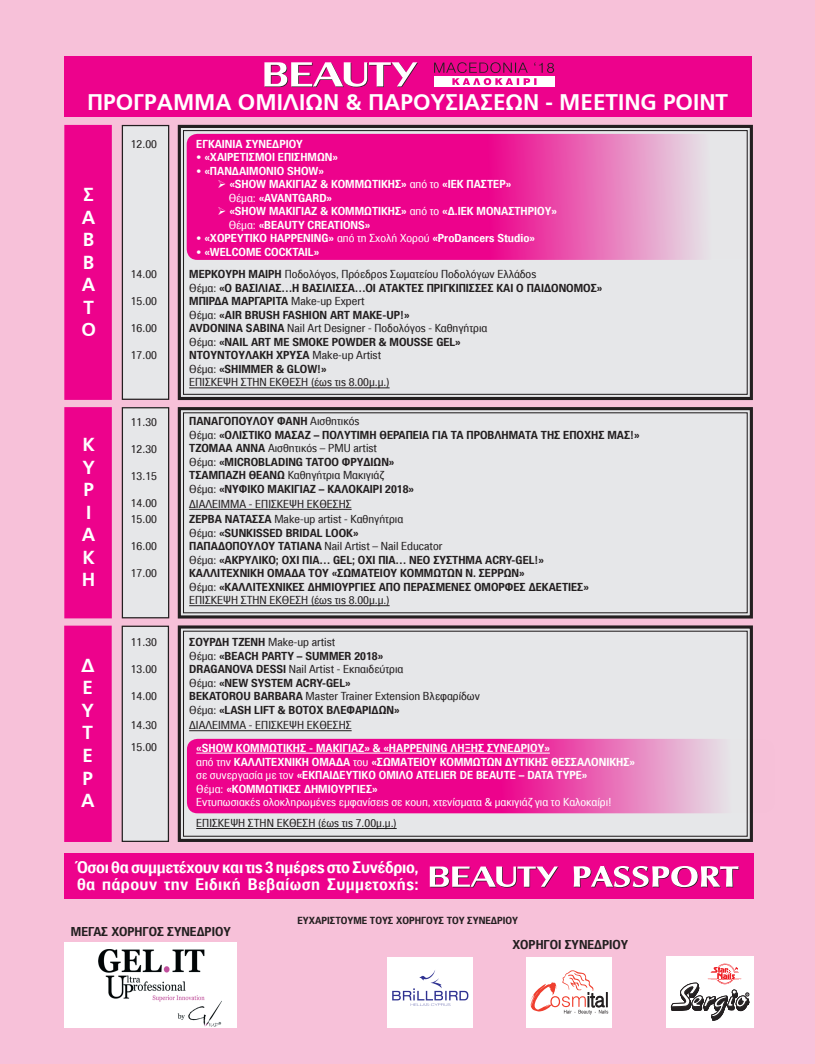
<style>
.page{position:relative;width:815px;height:1064px;background:#fff}
.page>*{position:absolute;margin:0;border:0;box-sizing:border-box;transform-origin:0 0}
.t1{font:700 22.5px "PF Catalog";color:#fff}
.t2{font:700 18.75px/22.5px "PF Catalog";color:#fff;text-align:justify}
.t3{font:700 16.25px/17.5px "PF Paperback";letter-spacing:-.015em;color:#fff}
.t4{font:700 12.5px "PF Paperback";color:#231f20}
.t5{font:700 11.25px/13.5px "PF Paperback";color:#231f20}
.t6{font:700 11.25px/13.8px "PF Paperback";color:#fff}
.t7{font:11.25px/15.2px "PF Paperback";color:#231f20}
.t8{font:700 10px "PF Paperback";color:#231f20}
.s1{font-weight:400}
.s2{color:#fff}
.s3{font-weight:700;color:#fff}
.s4{font-weight:700}
</style>
<div class="page">
<div style="left:0;top:0;width:815px;height:1063px;background:#f7c1d9"></div>
<div style="left:64px;top:853px;width:690px;height:45px;background:#ed028c"></div>
<svg style="left:574px;top:866px;width:165px;height:21px"></svg>
<svg style="left:430px;top:866px;width:129px;height:21px"></svg>
<svg style="left:177px;top:124px;width:576px;height:277px;background:#d9d9db"></svg>
<div style="left:183px;top:130px;width:565px;height:264px;border:1px solid #231f20"></div>
<div style="left:122px;top:125px;width:47px;height:274px;background:#e6e7e9"></div>
<div style="left:122px;top:125px;width:47px;height:275px;border:1px solid #231f20"></div>
<div style="left:64px;top:125px;width:48px;height:275px;background:#ed028c;border:2px solid #ed028c"></div>
<div style="left:177px;top:407px;width:576px;height:212px;background:#e6e7e9"></div>
<div style="left:183px;top:412px;width:565px;height:201px;border:1px solid #231f20"></div>
<div style="left:122px;top:407px;width:47px;height:210px;background:#e6e7e9"></div>
<div style="left:122px;top:407px;width:47px;height:211px;border:1px solid #231f20"></div>
<div style="left:64px;top:407px;width:48px;height:211px;background:#ed028c;border:2px solid #ed028c"></div>
<div style="left:64px;top:625px;width:48px;height:216px;background:#ed028c;border:2px solid #ed028c"></div>
<svg style="left:177px;top:625px;width:576px;height:217px;background:#d9d9db"></svg>
<div style="left:183px;top:630px;width:565px;height:206px;border:1px solid #231f20"></div>
<div style="left:122px;top:626px;width:46px;height:215px;background:#e6e7e9"></div>
<div style="left:122px;top:625px;width:47px;height:216px;border:1px solid #231f20"></div>
<svg style="left:187px;top:738px;width:588px;height:75px;background:#ea40a4"></svg>
<svg style="left:187px;top:134px;width:566px;height:126px;background:#e93ea3"></svg>
<div style="left:65px;top:57px;width:687px;height:60px;background:#ed028c"></div>
<div style="left:434px;top:76px;width:120px;height:11px;background:#fff"></div>
<svg style="left:434px;top:62px;width:120px;height:23px"></svg>
<svg style="left:264px;top:62px;width:154px;height:25px"></svg>
<hr style="left:189px;top:387px;width:201px;height:1px;background:#231f20">
<hr style="left:189px;top:509px;width:163px;height:1px;background:#231f20">
<hr style="left:189px;top:605px;width:201px;height:1px;background:#231f20">
<hr style="left:189px;top:730px;width:163px;height:1px;background:#231f20">
<hr style="left:196px;top:752px;width:354px;height:1px;background:#fff">
<hr style="left:196px;top:828px;width:201px;height:1px;background:#231f20">
<div style="left:526px;top:957px;width:86px;height:70px;background:#fff"></div>
<svg style="left:530px;top:970px;width:78px;height:44px"></svg>
<div style="left:387px;top:957px;width:86px;height:70px;background:#fff"></div>
<svg style="left:392px;top:970px;width:77px;height:35px"></svg>
<div style="left:666px;top:956px;width:88px;height:71px;background:#fff"></div>
<svg style="left:671px;top:963px;width:78px;height:57px"></svg>
<div style="left:65px;top:942px;width:172px;height:85px;background:#fff"></div>
<img style="left:98px;top:949px;width:123px;height:76px">
<h1 class="t1" style="left:87px;top:89px;width:643px">ΠΡΟΓΡΑΜΜΑ ΟΜΙΛΙΩΝ &amp; ΠΑΡΟΥΣΙΑΣΕΩΝ - MEETING POINT</h1>
<p class="t6" style="left:196px;top:136px;width:108px">ΕΓΚΑΙΝΙΑ ΣΥΝΕΔΡΙΟΥ</p>
<p class="t6" style="left:196px;top:150px;width:143px"><span class="s1">•</span> «ΧΑΙΡΕΤΙΣΜΟΙ ΕΠΙΣΗΜΩΝ»</p>
<p class="t6" style="left:196px;top:163px;width:129px"><span class="s1">•</span> «ΠΑΝΔΑΙΜΟΝΙΟ SHOW»</p>
<p class="t6" style="left:229px;top:177px;width:284px;text-indent:-11px">➢ «SHOW ΜΑΚΙΓΙΑΖ &amp; ΚΟΜΜΩΤΙΚΗΣ» <span class="s1">από το</span> «IEK ΠΑΣΤΕΡ»<br><span class="s1">Θέμα:</span> «AVANTGARD»</p>
<p class="t6" style="left:229px;top:204px;width:330px;text-indent:-11px">➢ «SHOW ΜΑΚΙΓΙΑΖ &amp; ΚΟΜΜΩΤΙΚΗΣ» <span class="s1">από το</span> «Δ.IEK ΜΟΝΑΣΤΗΡΙΟΥ»<br><span class="s1">Θέμα:</span> «BEAUTY CREATIONS»</p>
<p class="t6" style="left:196px;top:231px;width:340px"><span class="s1">•</span> «ΧΟΡΕΥΤΙΚΟ HAPPENING» <span class="s1">από τη Σχολή Χορού</span> «ProDancers Studio»</p>
<p class="t7" style="left:189px;top:240px;width:349px;line-height:22.4px;text-indent:7px"><span class="s2">•</span> <span class="s3">«WELCOME COCKTAIL»<br></span><span class="s4">ΜΕΡΚΟΥΡΗ ΜΑΙΡΗ</span> Ποδολόγος, Πρόεδρος Σωματείου Ποδολόγων Ελλάδος</p>
<p class="t5" style="left:189px;top:280px;width:415px"><span class="s1">Θέμα:</span> «Ο ΒΑΣΙΛΙΑΣ…Η ΒΑΣΙΛΙΣΣΑ…ΟΙ ΑΤΑΚΤΕΣ ΠΡΙΓΚΙΠΙΣΣΕΣ ΚΑΙ Ο ΠΑΙΔΟΝΟΜΟΣ» ΜΠΙΡΔΑ ΜΑΡΓΑΡΙΤΑ <span class="s1">Make-up Expert<br>Θέμα:</span> «AIR BRUSH FASHION ART MAKE-UP!»<br>AVDONINA SABINA <span class="s1">Nail Art Designer - Ποδολόγος - Καθηγήτρια<br>Θέμα:</span> «NAIL ART ΜΕ SMOKE POWDER &amp; MOUSSE GEL»<br>ΝΤΟΥΝΤΟΥΛΑΚΗ ΧΡΥΣΑ <span class="s1">Make-up Artist<br>Θέμα:</span> «SHIMMER &amp; GLOW!»<br><span class="s1">ΕΠΙΣΚΕΨΗ ΣΤΗΝ ΕΚΘΕΣΗ (έως τις 8.00μ.μ.)</span></p>
<p class="t5" style="left:189px;top:413px;width:452px">ΠΑΝΑΓΟΠΟΥΛΟΥ ΦΑΝΗ <span class="s1">Αισθητικός<br>Θέμα:</span> «ΟΛΙΣΤΙΚΟ ΜΑΣΑΖ – ΠΟΛΥΤΙΜΗ ΘΕΡΑΠΕΙΑ ΓΙΑ ΤΑ ΠΡΟΒΛΗΜΑΤΑ ΤΗΣ ΕΠΟΧΗΣ ΜΑΣ!» TZOMAA ANNA <span class="s1">Αισθητικός – PMU artist<br>Θέμα:</span> «MICROBLADING TATOO ΦΡΥΔΙΩΝ»<br>ΤΣΑΜΠΑΖΗ ΘΕΑΝΩ <span class="s1">Καθηγήτρια Μακιγιάζ<br>Θέμα:</span> «ΝΥΦΙΚΟ ΜΑΚΙΓΙΑΖ – ΚΑΛΟΚΑΙΡΙ 2018»</p>
<p class="t7" style="left:189px;top:495px;width:215px">ΔΙΑΛΕΙΜΜΑ - ΕΠΙΣΚΕΨΗ ΕΚΘΕΣΗΣ<br><span class="s4">ΖΕΡΒΑ ΝΑΤΑΣΣΑ</span> Make-up artist - Καθηγήτρια</p>
<p class="t5" style="left:189px;top:525px;width:401px"><span class="s1">Θέμα:</span> «SUNKISSED BRIDAL LOOK»<br>ΠΑΠΑΔΟΠΟΥΛΟΥ ΤΑΤΙΑΝΑ <span class="s1">Nail Artist – Nail Educator<br>Θέμα:</span> «ΑΚΡΥΛΙΚΟ; ΟΧΙ ΠΙΑ… GEL; ΟΧΙ ΠΙΑ… ΝΕΟ ΣΥΣΤΗΜΑ ACRY-GEL!» ΚΑΛΛΙΤΕΧΝΙΚΗ ΟΜΑΔΑ ΤΟΥ «ΣΩΜΑΤΕΙΟΥ ΚΟΜΜΩΤΩΝ Ν. ΣΕΡΡΩΝ»<br><span class="s1">Θέμα:</span> «ΚΑΛΛΙΤΕΧΝΙΚΕΣ ΔΗΜΙΟΥΡΓΙΕΣ ΑΠΟ ΠΕΡΑΣΜΕΝΕΣ ΟΜΟΡΦΕΣ ΔΕΚΑΕΤΙΕΣ» <span class="s1">ΕΠΙΣΚΕΨΗ ΣΤΗΝ ΕΚΘΕΣΗ (έως τις 8.00μ.μ.)</span></p>
<p class="t5" style="left:189px;top:635px;width:292px">ΣΟΥΡΔΗ ΤΖΕΝΗ <span class="s1">Make-up artist<br>Θέμα:</span> «BEACH PARTY – SUMMER 2018»<br>DRAGANOVA DESSI <span class="s1">Nail Artist - Εκπαιδεύτρια<br>Θέμα:</span> «NEW SYSTEM ACRY-GEL»<br>BEKATOROU BARBARA <span class="s1">Master Trainer Extension Βλεφαρίδων Θέμα:</span> «LASH LIFT &amp; BOTOX ΒΛΕΦΑΡΙΔΩΝ»</p>
<p class="t7" style="left:189px;top:717px;width:164px">ΔΙΑΛΕΙΜΜΑ - ΕΠΙΣΚΕΨΗ ΕΚΘΕΣΗΣ</p>
<p class="t6" style="left:196px;top:740px;width:440px">«SHOW ΚΟΜΜΩΤΙΚΗΣ - ΜΑΚΙΓΙΑΖ» &amp; «HAPPENING ΛΗΞΗΣ ΣΥΝΕΔΡΙΟΥ»<br><span class="s1">από την</span> ΚΑΛΛΙΤΕΧΝΙΚΗ ΟΜΑΔΑ <span class="s1">του</span> «ΣΩΜΑΤΕΙΟΥ ΚΟΜΜΩΤΩΝ ΔΥΤΙΚΗΣ ΘΕΣΣΑΛΟΝΙΚΗΣ» <span class="s1">σε συνεργασία με τον</span> «ΕΚΠΑΙΔΕΥΤΙΚΟ ΟΜΙΛΟ ATELIER DE BEAUTE – DATA TYPE»<br><span class="s1">Θέμα:</span> «ΚΟΜΜΩΤΙΚΕΣ ΔΗΜΙΟΥΡΓΙΕΣ»<br><span class="s1">Εντυπωσιακές ολοκληρωμένες εμφανίσεις σε κουπ, χτενίσματα &amp; μακιγιάζ για το Καλοκαίρι!</span></p>
<p class="t7" style="left:196px;top:814px;width:202px">ΕΠΙΣΚΕΨΗ ΣΤΗΝ ΕΚΘΕΣΗ (έως τις 7.00μ.μ.)</p>
<p class="t7" style="left:131px;top:136px;width:28px">12.00</p>
<h2 class="t2" style="left:81px;top:183px;width:16px">Σ Α Β Β Α Τ Ο</h2>
<p class="t7" style="left:131px;top:266px;width:28px">14.00</p>
<p class="t7" style="left:131px;top:293px;width:28px">15.00</p>
<p class="t7" style="left:131px;top:320px;width:28px">16.00</p>
<p class="t7" style="left:131px;top:347px;width:28px">17.00</p>
<p class="t7" style="left:131px;top:413px;width:28px">11.30</p>
<p class="t7" style="left:131px;top:440px;width:28px">12.30</p>
<p class="t7" style="left:131px;top:467px;width:28px">13.15</p>
<p class="t7" style="left:131px;top:495px;width:28px">14.00<br>15.00</p>
<p class="t7" style="left:131px;top:537px;width:28px">16.00</p>
<p class="t7" style="left:131px;top:564px;width:28px">17.00</p>
<h2 class="t2" style="left:82px;top:433px;width:15px;text-align:left">Κ<br>Υ<br>Ρ<br>Ι<br>Α<br>Κ<br>Η</h2>
<p class="t7" style="left:131px;top:634px;width:28px">11.30</p>
<p class="t7" style="left:131px;top:661px;width:28px">13.00</p>
<p class="t7" style="left:131px;top:688px;width:28px">14.00</p>
<p class="t7" style="left:131px;top:713px;width:28px;line-height:22.4px">14.30<br>15.00</p>
<h2 class="t2" style="left:81px;top:654px;width:15px">Δ Ε Υ Τ Ε Ρ Α</h2>
<h3 class="t3" style="left:77px;top:857px;width:343px">Όσοι θα συμμετέχουν και τις 3 ημέρες στο Συνέδριο, θα πάρουν την Ειδική Βεβαίωση Συμμετοχής:</h3>
<p class="t4" style="left:71px;top:923px;width:161px">ΜΕΓΑΣ ΧΟΡΗΓΟΣ ΣΥΝΕΔΡΙΟΥ</p>
<p class="t8" style="left:297px;top:914px;width:222px">ΕΥΧΑΡΙΣΤΟΥΜΕ ΤΟΥΣ ΧΟΡΗΓΟΥΣ ΤΟΥ ΣΥΝΕΔΡΙΟΥ</p>
<p class="t4" style="left:512px;top:936px;width:117px">ΧΟΡΗΓΟΙ ΣΥΝΕΔΡΙΟΥ</p>
</div>
